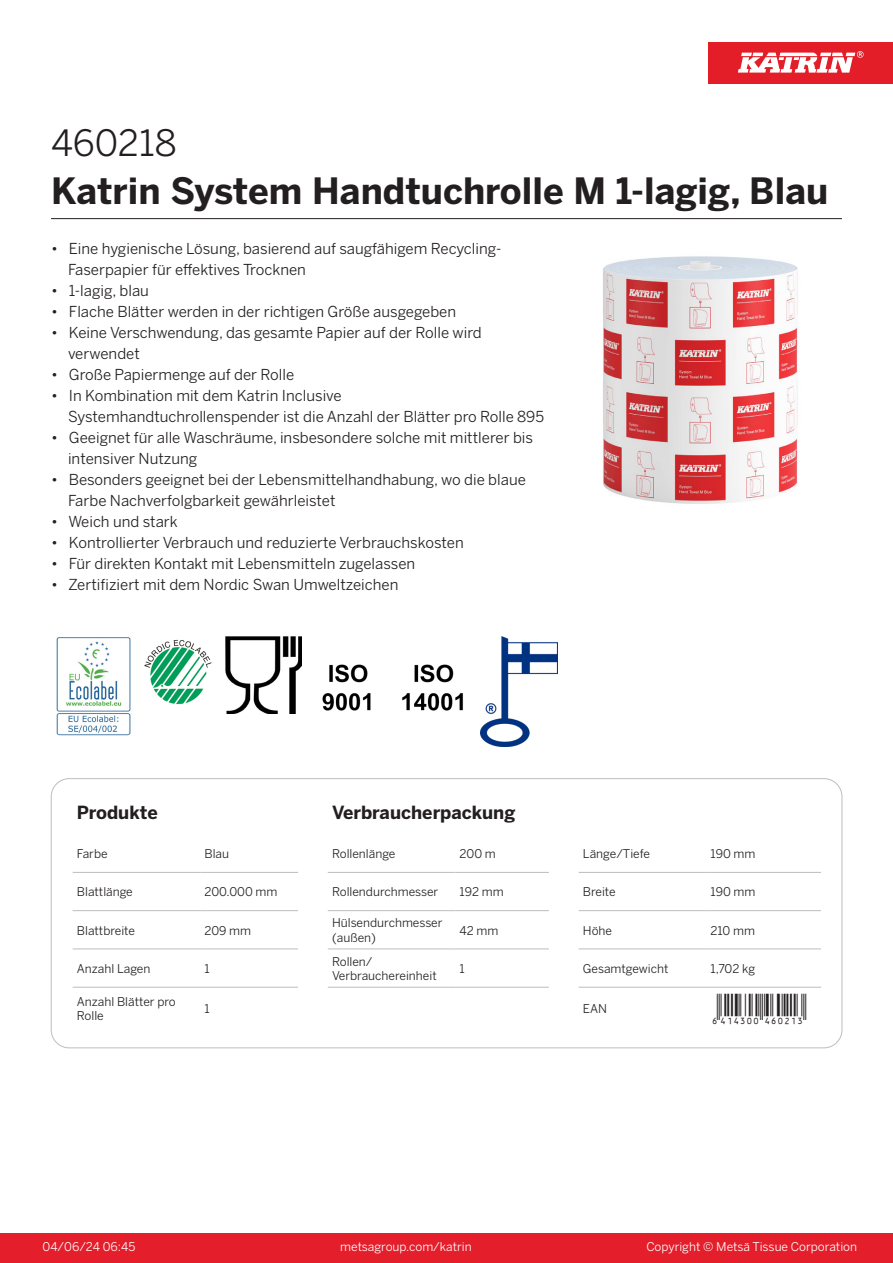
<style>
.page{position:relative;width:893px;height:1263px;background:#fff}
.page>*{position:absolute;margin:0;border:0;box-sizing:border-box;transform-origin:0 0}
.Product_Name{font:700 36px "Benton Sans";color:#231f20}
.External_material_co{font:36px "Benton Sans";color:#231f20}
.T_EAN{font:30px "Viisas EAN Matala";color:#231f20}
.T_TableHeader{font:700 18px "Benton Sans";color:#231f20}
.MarketingBullets{font:15px/21px "Benton Sans";color:#231f20}
.T_TableBody{font:12px/14.4px "Benton Sans";color:#231f20}
.t1{font:12px "Benton Sans";color:#fff}
</style>
<div class="page">
<div style="left:0;top:1233px;width:893px;height:30px;background:#e41e2b"></div>
<div style="left:708px;top:43px;width:185px;height:41px;background:#e31e28"></div>
<svg style="left:738px;top:51px;width:126px;height:22px"></svg>
<hr style="left:73px;top:872px;width:127px;height:1px;background:#bcbdc0">
<hr style="left:200px;top:872px;width:98px;height:1px;background:#bcbdc0">
<hr style="left:328px;top:872px;width:127px;height:1px;background:#bcbdc0">
<hr style="left:455px;top:872px;width:94px;height:1px;background:#bcbdc0">
<hr style="left:579px;top:872px;width:127px;height:1px;background:#bcbdc0">
<hr style="left:706px;top:872px;width:115px;height:1px;background:#bcbdc0">
<hr style="left:73px;top:910px;width:127px;height:1px;background:#bcbdc0">
<hr style="left:200px;top:910px;width:98px;height:1px;background:#bcbdc0">
<hr style="left:328px;top:910px;width:127px;height:1px;background:#bcbdc0">
<hr style="left:455px;top:910px;width:94px;height:1px;background:#bcbdc0">
<hr style="left:579px;top:910px;width:127px;height:1px;background:#bcbdc0">
<hr style="left:706px;top:910px;width:115px;height:1px;background:#bcbdc0">
<hr style="left:73px;top:949px;width:127px;height:1px;background:#bcbdc0">
<hr style="left:200px;top:949px;width:98px;height:1px;background:#bcbdc0">
<hr style="left:328px;top:949px;width:127px;height:1px;background:#bcbdc0">
<hr style="left:455px;top:949px;width:94px;height:1px;background:#bcbdc0">
<hr style="left:579px;top:949px;width:127px;height:1px;background:#bcbdc0">
<hr style="left:706px;top:949px;width:115px;height:1px;background:#bcbdc0">
<hr style="left:73px;top:987px;width:127px;height:1px;background:#bcbdc0">
<hr style="left:200px;top:987px;width:98px;height:1px;background:#bcbdc0">
<hr style="left:328px;top:987px;width:127px;height:1px;background:#bcbdc0">
<hr style="left:455px;top:987px;width:94px;height:1px;background:#bcbdc0">
<hr style="left:579px;top:987px;width:127px;height:1px;background:#bcbdc0">
<hr style="left:706px;top:987px;width:115px;height:1px;background:#bcbdc0">
<img style="left:602px;top:256px;width:196px;height:248px">
<img style="left:56px;top:637px;width:75px;height:98px">
<img style="left:144px;top:639px;width:68px;height:66px">
<img style="left:225px;top:637px;width:77px;height:77px">
<img style="left:322px;top:664px;width:49px;height:47px">
<img style="left:402px;top:664px;width:61px;height:47px">
<img style="left:480px;top:637px;width:77px;height:109px">
<hr style="left:51px;top:218px;width:791px;height:1px;background:#231f20">
<p class="External_material_co" style="left:51px;top:121px;width:127px">460218</p>
<p class="Product_Name" style="left:51px;top:168px;width:779px">Katrin System Handtuchrolle M 1-lagig, Blau</p>
<p class="MarketingBullets" style="left:68px;top:238px;width:435px;text-indent:-17px">• Eine hygienische Lösung, basierend auf saugfähigem Recycling-<br>Faserpapier für effektives Trocknen</p>
<p class="MarketingBullets" style="left:51px;top:280px;width:99px">• 1-lagig, blau</p>
<p class="MarketingBullets" style="left:51px;top:301px;width:407px">• Flache Blätter werden in der richtigen Größe ausgegeben</p>
<p class="MarketingBullets" style="left:68px;top:322px;width:415px;text-indent:-17px">• Keine Verschwendung, das gesamte Papier auf der Rolle wird verwendet</p>
<p class="MarketingBullets" style="left:51px;top:364px;width:245px">• Große Papiermenge auf der Rolle</p>
<p class="MarketingBullets" style="left:68px;top:385px;width:478px;text-indent:-17px">• In Kombination mit dem Katrin Inclusive<br>Systemhandtuchrollenspender ist die Anzahl der Blätter pro Rolle 895</p>
<p class="MarketingBullets" style="left:68px;top:427px;width:467px;text-indent:-17px">• Geeignet für alle Waschräume, insbesondere solche mit mittlerer bis intensiver Nutzung</p>
<p class="MarketingBullets" style="left:68px;top:469px;width:459px;text-indent:-17px">• Besonders geeignet bei der Lebensmittelhandhabung, wo die blaue<br>Farbe Nachverfolgbarkeit gewährleistet</p>
<p class="MarketingBullets" style="left:51px;top:511px;width:128px">• Weich und stark</p>
<p class="MarketingBullets" style="left:51px;top:532px;width:414px">• Kontrollierter Verbrauch und reduzierte Verbrauchskosten</p>
<p class="MarketingBullets" style="left:51px;top:553px;width:366px">• Für direkten Kontakt mit Lebensmitteln zugelassen</p>
<p class="MarketingBullets" style="left:51px;top:574px;width:349px">• Zertifiziert mit dem Nordic Swan Umweltzeichen</p>
<p class="T_TableHeader" style="left:77px;top:801px;width:82px">Produkte</p>
<p class="T_TableHeader" style="left:332px;top:801px;width:185px">Verbraucherpackung</p>
<p class="T_TableBody" style="left:77px;top:846px;width:32px">Farbe</p>
<p class="T_TableBody" style="left:204px;top:846px;width:26px">Blau</p>
<p class="T_TableBody" style="left:332px;top:846px;width:65px">Rollenlänge</p>
<p class="T_TableBody" style="left:460px;top:846px;width:38px">200 m</p>
<p class="T_TableBody" style="left:583px;top:846px;width:68px">Länge/Tiefe</p>
<p class="T_TableBody" style="left:710px;top:846px;width:46px">190 mm</p>
<p class="T_TableBody" style="left:77px;top:885px;width:57px">Blattlänge</p>
<p class="T_TableBody" style="left:204px;top:885px;width:74px">200.000 mm</p>
<p class="T_TableBody" style="left:332px;top:885px;width:108px">Rollendurchmesser</p>
<p class="T_TableBody" style="left:460px;top:885px;width:46px">192 mm</p>
<p class="T_TableBody" style="left:583px;top:885px;width:34px">Breite</p>
<p class="T_TableBody" style="left:710px;top:885px;width:46px">190 mm</p>
<p class="T_TableBody" style="left:77px;top:923px;width:60px">Blattbreite</p>
<p class="T_TableBody" style="left:204px;top:923px;width:48px">209 mm</p>
<p class="T_TableBody" style="left:332px;top:916px;width:112px">Hülsendurchmesser (außen)</p>
<p class="T_TableBody" style="left:460px;top:923px;width:40px">42 mm</p>
<p class="T_TableBody" style="left:583px;top:923px;width:31px">Höhe</p>
<p class="T_TableBody" style="left:710px;top:923px;width:46px">210 mm</p>
<p class="T_TableBody" style="left:77px;top:961px;width:75px">Anzahl Lagen</p>
<p class="T_TableBody" style="left:204px;top:961px;width:7px">1</p>
<p class="T_TableBody" style="left:332px;top:954px;width:42px">Rollen/</p>
<p class="T_TableBody" style="left:332px;top:968px;width:106px">Verbrauchereinheit</p>
<p class="T_TableBody" style="left:460px;top:961px;width:7px">1</p>
<p class="T_TableBody" style="left:583px;top:961px;width:87px">Gesamtgewicht</p>
<p class="T_TableBody" style="left:710px;top:961px;width:46px">1,702 kg</p>
<p class="T_TableBody" style="left:77px;top:994px;width:100px">Anzahl Blätter pro<br>Rolle</p>
<p class="T_TableBody" style="left:204px;top:1002px;width:7px">1</p>
<p class="T_TableBody" style="left:583px;top:1002px;width:26px">EAN</p>
<p class="T_EAN" style="left:710px;top:993px;width:97px">*6414300460213*</p>
<p class="t1" style="left:43px;top:1239px;width:94px">04/06/24 06:45</p>
<p class="t1" style="left:340px;top:1239px;width:133px">metsagroup.com/katrin</p>
<p class="t1" style="left:646px;top:1239px;width:212px">Copyright © Metsä Tissue Corporation</p>
</div>
